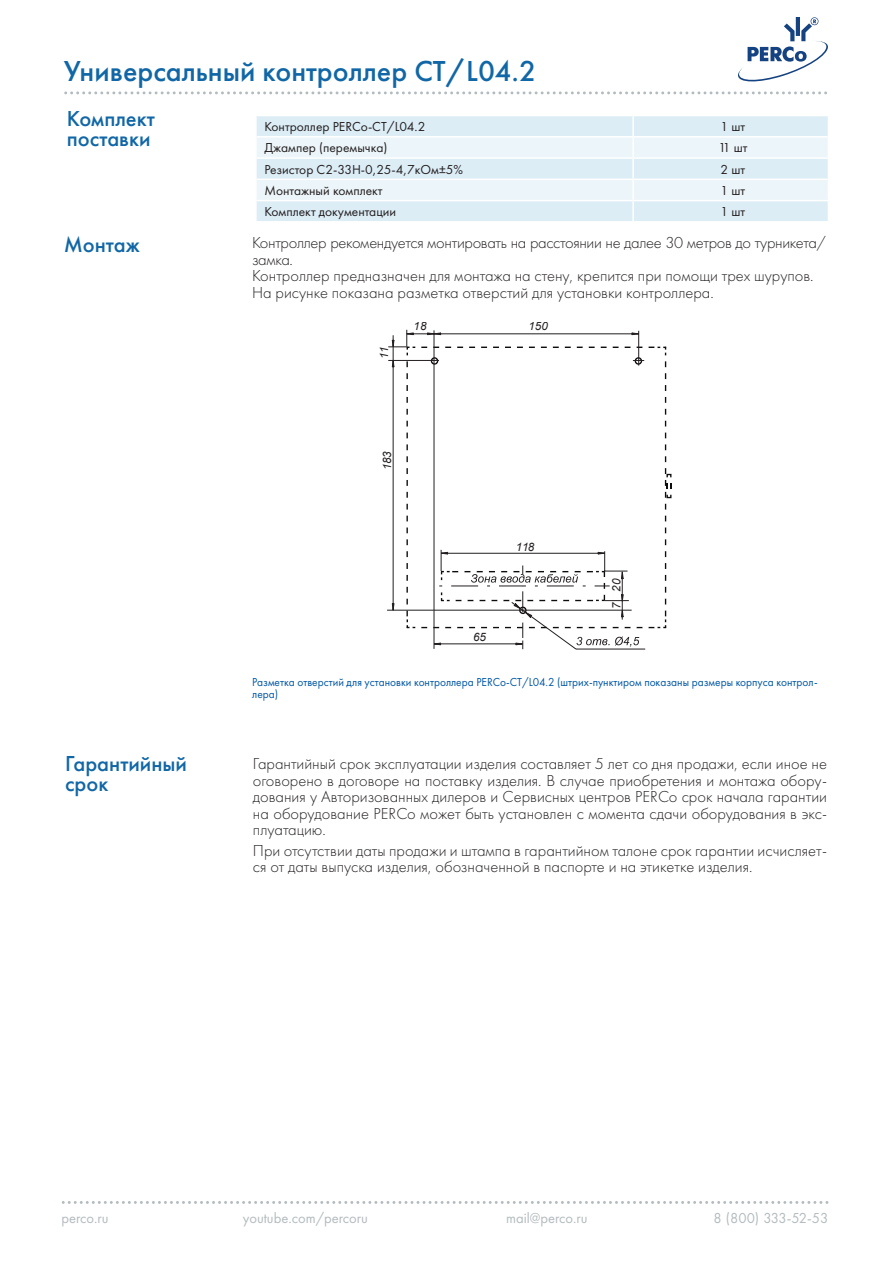
<style>
.page{position:relative;width:893px;height:1263px;background:#fff}
.page>*{position:absolute;margin:0;border:0;box-sizing:border-box;transform-origin:0 0}
.СБ_заголовки{font:500 30px "Futura New";color:#1167a6}
.СБ_Общ_свед_заголовк{font:500 22.5px/19.5px "Futura New";color:#1167a6}
.Основной_текст_Futur{font:300 16.5px/16.5px "Futura New";color:#231f20;text-align:justify}
.Основной_текст_Futur-2{font:300 16.5px/16.5px "Futura New";letter-spacing:-.02em;color:#231f20}
.t1{font:15px "Futura New";color:#b3bbbe}
.t2{font:15px "Futura New";letter-spacing:-.025em;color:#b3bbbe}
.Таблица_текст_futura{font:13.5px "Futura New";color:#231f20}
.СБ_подписи_картинок{font:12px/12px "Futura New";color:#0157a5;scale:.95 1}
.t3{font:italic 11.55px "Arial";color:#231f20}
</style>
<div class="page">
<svg style="left:66px;top:91px;width:754px;height:3px"></svg>
<svg style="left:63px;top:1201px;width:758px;height:3px"></svg>
<svg style="left:738px;top:18px;width:90px;height:64px"></svg>
<svg style="left:256px;top:116px;width:572px;height:105px;background:#e4f1f7"></svg>
<hr style="left:633px;top:200px;width:196px;height:1px;background:#fff">
<div style="left:391px;top:352px;width:29px;height:267px;background:#afaeae"></div>
<div style="left:393px;top:337px;width:279px;height:294px;background:#fff"></div>
<hr style="left:638px;top:331px;width:1px;height:35px;background:#231f20">
<hr style="left:434px;top:330px;width:1px;height:319px;background:#231f20">
<hr style="left:407px;top:334px;width:231px;height:1px;background:#231f20">
<svg style="left:631px;top:332px;width:8px;height:4px"></svg>
<hr style="left:388px;top:360px;width:51px;height:1px;background:#231f20">
<hr style="left:387px;top:610px;width:245px;height:1px;background:#231f20">
<hr style="left:393px;top:335px;width:1px;height:275px;background:#231f20">
<svg style="left:391px;top:602px;width:4px;height:9px"></svg>
<svg style="left:625px;top:346px;width:41px;height:21px"></svg>
<svg style="left:664px;top:468px;width:8px;height:31px"></svg>
<svg style="left:426px;top:332px;width:16px;height:4px"></svg>
<svg style="left:388px;top:330px;width:27px;height:49px"></svg>
<svg style="left:433px;top:539px;width:233px;height:110px"></svg>
<p class="СБ_заголовки" style="left:64px;top:53px;width:474px">Универсальный контроллер CT/L04.2</p>
<p class="СБ_Общ_свед_заголовк" style="left:67px;top:109px;width:90px">Комплект поставки</p>
<p class="Таблица_текст_futura" style="left:264px;top:119px;width:162px">Контроллер PERCo-CT/L04.2</p>
<p class="Таблица_текст_futura" style="left:721px;top:119px;width:26px">1 шт</p>
<p class="Таблица_текст_futura" style="left:264px;top:140px;width:125px">Джампер (перемычка)</p>
<p class="Таблица_текст_futura" style="left:718px;top:140px;width:31px">11 шт</p>
<p class="Таблица_текст_futura" style="left:264px;top:161px;width:200px">Резистор С2-33Н-0,25-4,7кОм±5%</p>
<p class="Таблица_текст_futura" style="left:721px;top:161px;width:26px">2 шт</p>
<p class="Таблица_текст_futura" style="left:264px;top:182px;width:120px">Монтажный комплект</p>
<p class="Таблица_текст_futura" style="left:721px;top:182px;width:26px">1 шт</p>
<p class="Таблица_текст_futura" style="left:264px;top:204px;width:133px">Комплект документации</p>
<p class="Таблица_текст_futura" style="left:721px;top:204px;width:26px">1 шт</p>
<p class="СБ_Общ_свед_заголовк" style="left:64px;top:234px;width:78px">Монтаж</p>
<p class="Основной_текст_Futur-2" style="left:252px;top:235px;width:576px">Контроллер рекомендуется монтировать на расстоянии не далее 30 метров до турникета/ замка.</p>
<p class="Основной_текст_Futur" style="left:252px;top:268px;width:563px">Контроллер предназначен для монтажа на стену, крепится при помощи трех шурупов.</p>
<p class="Основной_текст_Futur" style="left:252px;top:284px;width:463px">На рисунке показана разметка отверстий для установки контроллера.</p>
<p class="t3" style="left:377px;top:359px;width:14px;rotate:-90deg">11</p>
<p class="t3" style="left:414px;top:319px;width:14px">18</p>
<p class="t3" style="left:379px;top:470px;width:21px;rotate:-90deg">183</p>
<p class="t3" style="left:529px;top:319px;width:21px">150</p>
<p class="t3" style="left:516px;top:540px;width:20px">118</p>
<p class="t3" style="left:473px;top:629px;width:14px">65</p>
<p class="t3" style="left:609px;top:592px;width:14px;rotate:-90deg">20</p>
<p class="t3" style="left:609px;top:608px;width:8px;rotate:-90deg">7</p>
<p class="СБ_подписи_картинок" style="left:252px;top:676px;width:597px">Разметка отверстий для установки контроллера PERCo-CT/L04.2 (штрих-пунктиром показаны размеры корпуса контрол&shy;лера)</p>
<p class="СБ_Общ_свед_заголовк" style="left:65px;top:754px;width:123px">Гарантийный срок</p>
<p class="Основной_текст_Futur" style="left:253px;top:755px;width:576px">Гарантийный срок эксплуатации изделия составляет 5 лет со дня продажи, если иное не оговорено в договоре на поставку изделия. В случае приобретения и монтажа обору&shy;дования у Авторизованных дилеров и Сервисных центров PERCo срок начала гарантии на оборудование PERCo может быть установлен с момента сдачи оборудования в экс&shy;плуатацию.</p>
<p class="Основной_текст_Futur" style="left:253px;top:842px;width:576px">При отсутствии даты продажи и штампа в гарантийном талоне срок гарантии исчисляет&shy;ся от даты выпуска изделия, обозначенной в паспорте и на этикетке изделия.</p>
<p class="t1" style="left:62px;top:1209px;width:49px">perco.ru</p>
<p class="t1" style="left:243px;top:1209px;width:127px">youtube.com/percoru</p>
<p class="t1" style="left:506px;top:1209px;width:83px">mail@perco.ru</p>
<p class="t2" style="left:713px;top:1209px;width:116px">8 (800) 333-52-53</p>
</div>
